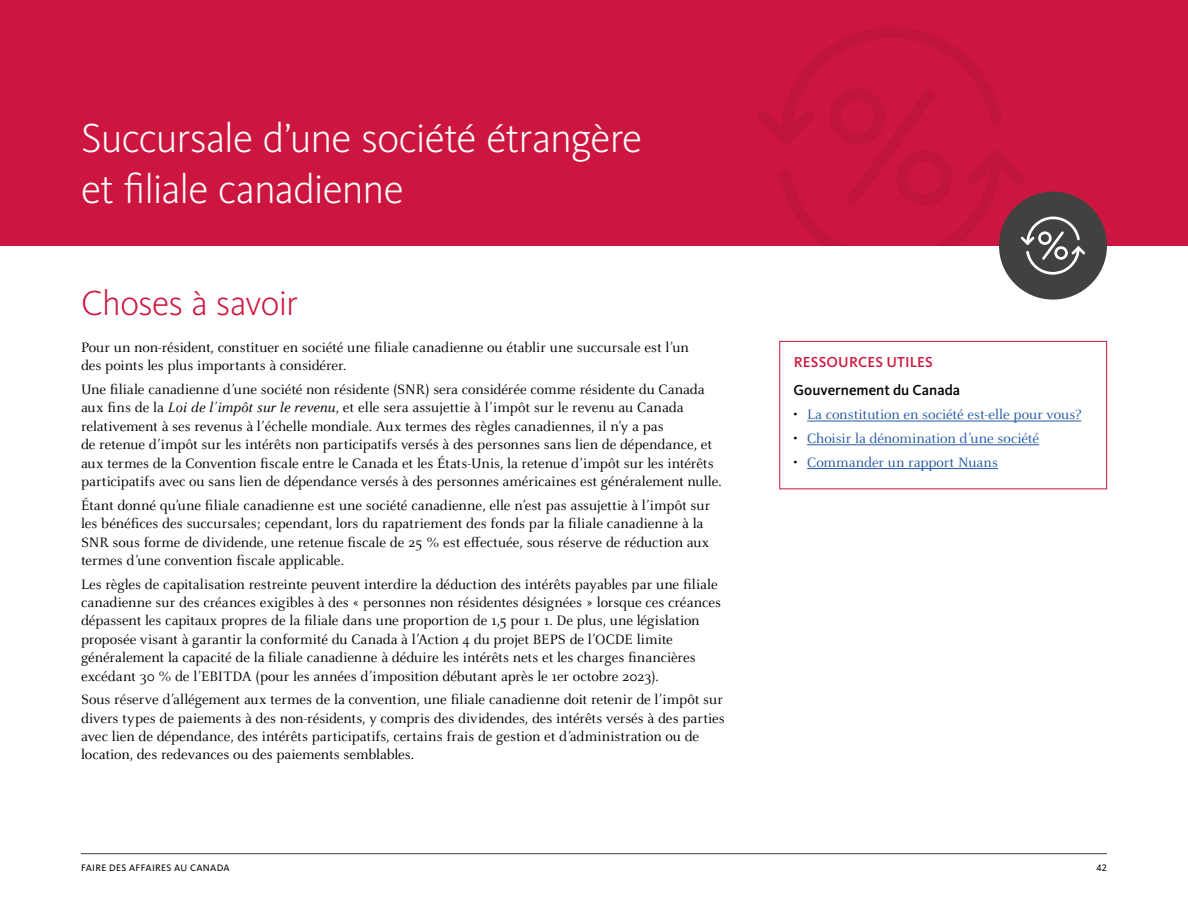
<style>
.page{position:relative;width:1188px;height:918px;background:#fff}
.page>*{position:absolute;margin:0;border:0;box-sizing:border-box;transform-origin:0 0}
.t1{font:300 42px/50.4px "Kievit Pro";letter-spacing:-.02em;color:#fff}
.t2{font:300 36px "Kievit Pro";letter-spacing:-.015em;color:#cd163f}
.t3{font:15px/18.3px "Celeste OT";letter-spacing:-.005em;color:#000}
.t4{font:15px "Celeste OT";letter-spacing:-.005em;color:#2258a4}
.t5{font:500 15px "Kievit Pro";color:#000}
.t6{font:500 15px "Kievit Pro";letter-spacing:.01em;color:#cd163f}
.t7{font:9.75px "Kievit Pro";letter-spacing:.035em;color:#000}
.s1{font-style:italic}
.s2{color:#000}
</style>
<div class="page">
<div style="left:0;top:0;width:1188px;height:246px;background:#cd163f"></div>
<hr style="left:81px;top:853px;width:1026px;height:1px;background:#414141">
<hr style="left:807px;top:421px;width:274px;height:1px;background:#2258a4">
<hr style="left:807px;top:445px;width:232px;height:1px;background:#2258a4">
<hr style="left:807px;top:468px;width:191px;height:1px;background:#2258a4">
<div style="left:779px;top:341px;width:328px;height:148px;border:1px solid #cd163f"></div>
<div style="left:999px;top:192px;width:108px;height:108px;background:#414141;border-radius:50%"></div>
<svg style="left:758px;top:27px;width:327px;height:248px"></svg>
<h1 class="t1" style="left:81px;top:112px;width:563px">Succursale d’une société étrangère et filiale canadienne</h1>
<h2 class="t2" style="left:81px;top:281px;width:218px">Choses à savoir</h2>
<p class="t3" style="left:81px;top:338px;width:610px">Pour un non-résident, constituer en société une filiale canadienne ou établir une succursale est l’un des points les plus importants à considérer.</p>
<p class="t3" style="left:81px;top:380px;width:642px">Une filiale canadienne d’une société non résidente (SNR) sera considérée comme résidente du Canada aux fins de la <span class="s1">Loi de l’impôt sur le revenu</span>, et elle sera assujettie à l’impôt sur le revenu au Canada relativement à ses revenus à l’échelle mondiale. Aux termes des règles canadiennes, il n’y a pas<br>de retenue d’impôt sur les intérêts non participatifs versés à des personnes sans lien de dépendance, et aux termes de la Convention fiscale entre le Canada et les États-Unis, la retenue d’impôt sur les intérêts participatifs avec ou sans lien de dépendance versés à des personnes américaines est généralement nulle.</p>
<p class="t3" style="left:81px;top:496px;width:631px">Étant donné qu’une filiale canadienne est une société canadienne, elle n’est pas assujettie à l’impôt sur les bénéfices des succursales; cependant, lors du rapatriement des fonds par la filiale canadienne à la SNR sous forme de dividende, une retenue fiscale de 25 % est effectuée, sous réserve de réduction aux termes d’une convention fiscale applicable.</p>
<p class="t3" style="left:81px;top:575px;width:641px">Les règles de capitalisation restreinte peuvent interdire la déduction des intérêts payables par une filiale canadienne sur des créances exigibles à des « personnes non résidentes désignées » lorsque ces créances dépassent les capitaux propres de la filiale dans une proportion de 1,5 pour 1. De plus, une législation proposée visant à garantir la conformité du Canada à l’Action 4 du projet BEPS de l’OCDE limite généralement la capacité de la filiale canadienne à déduire les intérêts nets et les charges financières excédant 30 % de l’EBITDA (pour les années d’imposition débutant après le 1er octobre 2023).</p>
<p class="t3" style="left:81px;top:690px;width:645px">Sous réserve d’allégement aux termes de la convention, une filiale canadienne doit retenir de l’impôt sur divers types de paiements à des non-résidents, y compris des dividendes, des intérêts versés à des parties avec lien de dépendance, des intérêts participatifs, certains frais de gestion et d’administration ou de location, des redevances ou des paiements semblables.</p>
<p class="t7" style="left:81px;top:862px;width:150px">FAIRE DES AFFAIRES AU CANADA</p>
<p class="t6" style="left:794px;top:353px;width:141px">RESSOURCES UTILES</p>
<p class="t5" style="left:794px;top:381px;width:168px">Gouvernement du Canada</p>
<p class="t4" style="left:794px;top:406px;width:289px"><span class="s2">•</span> La constitution en société est-elle pour vous?</p>
<p class="t4" style="left:794px;top:429px;width:247px"><span class="s2">•</span> Choisir la dénomination d’une société</p>
<p class="t4" style="left:794px;top:453px;width:206px"><span class="s2">•</span> Commander un rapport Nuans</p>
<p class="t7" style="left:1097px;top:862px;width:12px">42</p>
</div>
